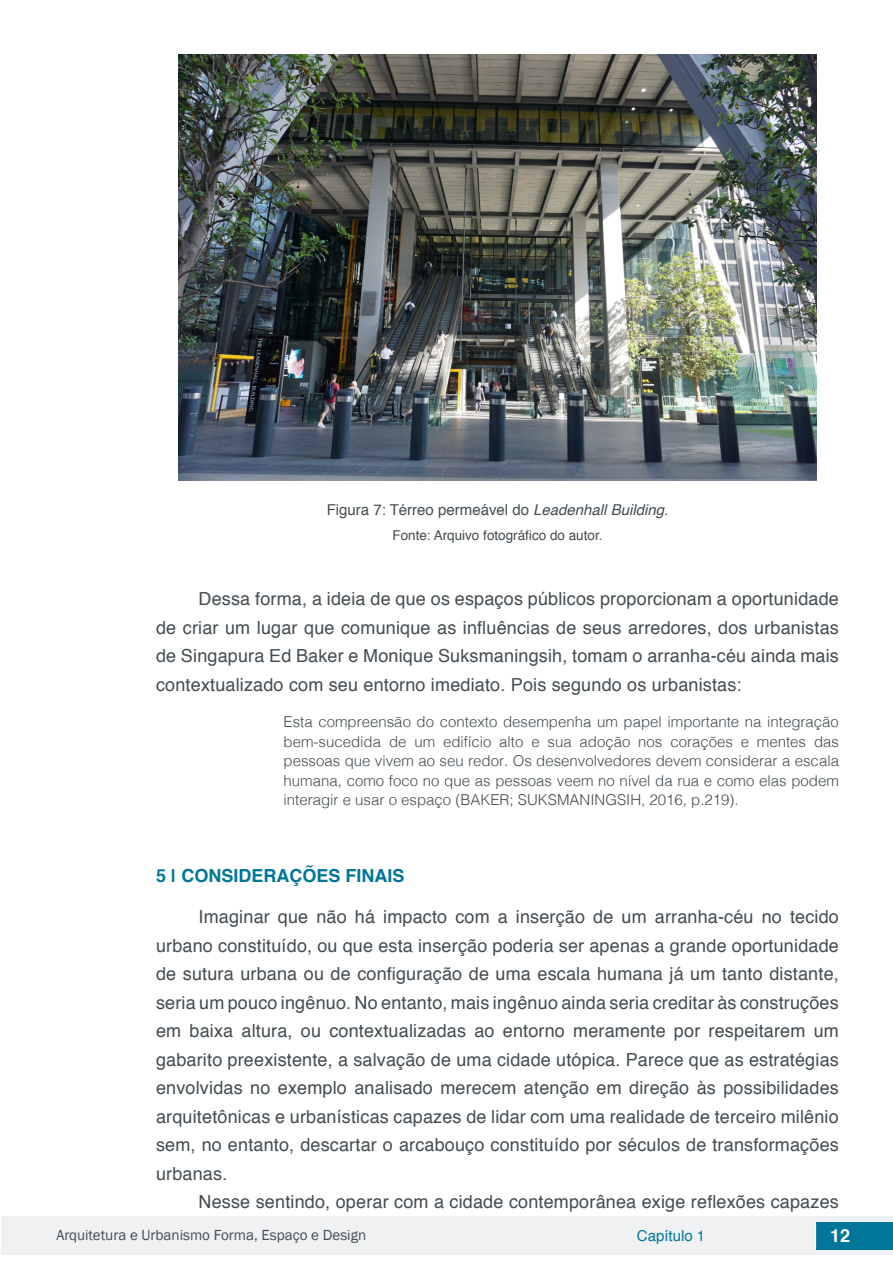
<style>
.page{position:relative;width:893px;height:1263px;background:#fff}
.page>*{position:absolute;margin:0;border:0;box-sizing:border-box;transform-origin:0 0}
.t1{font:18px/28.5px "Helvetica";letter-spacing:.01em;color:#434c52;text-align:justify}
.t2{font:700 18px "Helvetica";color:#007699}
.t3{font:700 18px "Helvetica";color:#fff}
.t4{font:300 15px/19.5px "Helvetica";color:#434c52;text-align:justify}
.t5{font:15px "Helvetica";color:#434c52}
.t6{font:15px "Franklin Gothic";color:#434c52}
.t7{font:15px "Helvetica";color:#007699}
.t8{font:13.5px "Helvetica";color:#434c52}
.s1{font-style:italic}
</style>
<div class="page">
<div style="left:1px;top:1216px;width:891px;height:38px;background:#f0f1f2"></div>
<div style="left:816px;top:1222px;width:77px;height:27px;background:#007699"></div>
<svg style="left:815px;top:1224px;width:1px;height:24px"></svg>
<img style="left:179px;top:54px;width:637px;height:426px">
<p class="t5" style="left:327px;top:498px;width:343px">Figura 7: Térreo permeável do <span class="s1">Leadenhall Building</span>.</p>
<p class="t8" style="left:392px;top:525px;width:212px">Fonte: Arquivo fotográfico do autor.</p>
<p class="t1" style="left:156px;top:585px;width:684px;text-indent:43px">Dessa forma, a ideia de que os espaços públicos proporcionam a oportunidade de criar um lugar que comunique as influências de seus arredores, dos urbanistas de Singapura Ed Baker e Monique Suksmaningsih, tomam o arranha-céu ainda mais contextualizado com seu entorno imediato. Pois segundo os urbanistas:</p>
<p class="t4" style="left:284px;top:711px;width:557px">Esta compreensão do contexto desempenha um papel importante na integração bem-sucedida de um edifício alto e sua adoção nos corações e mentes das pessoas que vivem ao seu redor. Os desenvolvedores devem considerar a escala humana, como foco no que as pessoas veem no nível da rua e como elas podem interagir e usar o espaço (BAKER; SUKSMANINGSIH, 2016, p.219).</p>
<p class="t2" style="left:156px;top:861px;width:250px">5 | CONSIDERAÇÕES FINAIS</p>
<p class="t1" style="left:156px;top:903px;width:684px;text-indent:43px">Imaginar que não há impacto com a inserção de um arranha-céu no tecido urbano constituído, ou que esta inserção poderia ser apenas a grande oportunidade de sutura urbana ou de configuração de uma escala humana já um tanto distante, seria um pouco ingênuo. No entanto, mais ingênuo ainda seria creditar às construções em baixa altura, ou contextualizadas ao entorno meramente por respeitarem um gabarito preexistente, a salvação de uma cidade utópica. Parece que as estratégias envolvidas no exemplo analisado merecem atenção em direção às possibilidades arquitetônicas e urbanísticas capazes de lidar com uma realidade de terceiro milênio sem, no entanto, descartar o arcabouço constituído por séculos de transformações urbanas.</p>
<p class="t1" style="left:199px;top:1188px;width:642px">Nesse sentindo, operar com a cidade contemporânea exige reflexões capazes</p>
<p class="t6" style="left:56px;top:1226px;width:311px">Arquitetura e Urbanismo Forma, Espaço e Design</p>
<p class="t7" style="left:637px;top:1224px;width:70px">Capítulo 1</p>
<p class="t3" style="left:830px;top:1221px;width:22px">12</p>
</div>
